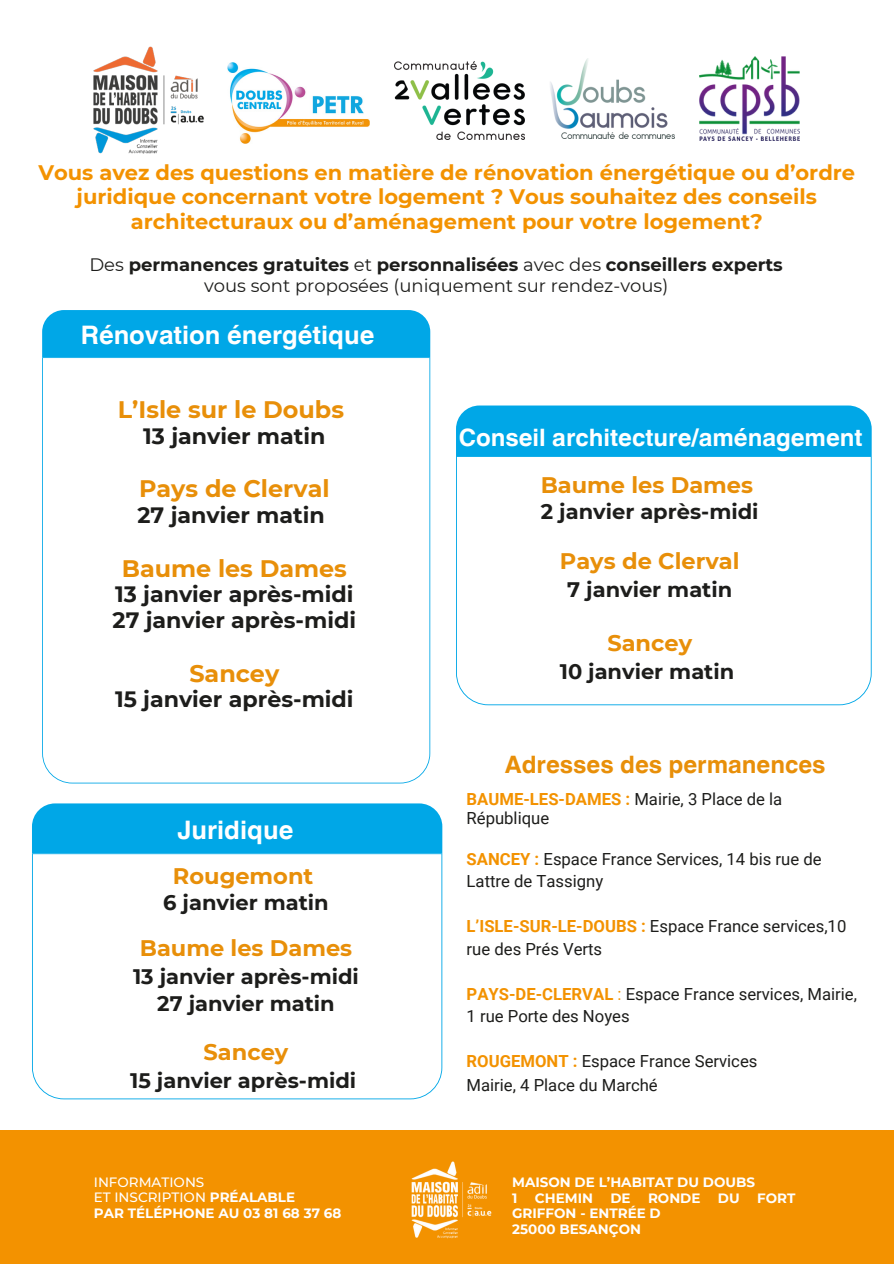
<style>
.page{position:relative;width:894px;height:1264px;background:#fff}
.page>*{position:absolute;margin:0;border:0;box-sizing:border-box;transform-origin:0 0}
.t1{font:700 25.5px "Helvetica World";color:#fff}
.t2{font:700 24px "Helvetica World";color:#fff}
.t3{font:700 24px "Helvetica World";color:#e88f09}
.t4{font:700 23.85px "Montserrat";color:#e88f09}
.t5{font:700 22.5px "Montserrat";color:#e88f09}
.t6{font:700 22.2px/25.5px "Montserrat";color:#1d1d1b}
.t7{font:700 21px/24.8px "Montserrat";color:#f39200;text-align:center}
.t8{font:700 21px/27px "Montserrat";color:#1d1d1b;text-align:center}
.t9{font:18px/21.3px "Montserrat";color:#1d1d1b;text-align:center}
.t10{font:16.65px/22.5px "Roboto";color:#1d1d1b}
.t11{font:700 13.5px "Montserrat";color:#fff}
.t12{font:500 13.5px "Montserrat";color:#fff}
.s1{font-weight:700}
.s2{font-weight:700;color:#f39200}
.s3{color:#f39200}
</style>
<div class="page">
<div style="left:0;top:1129px;width:893px;height:134px;background:#f39200"></div>
<img style="left:93px;top:46px;width:111px;height:108px">
<img style="left:227px;top:62px;width:142px;height:81px">
<img style="left:394px;top:61px;width:131px;height:78px">
<img style="left:550px;top:59px;width:124px;height:79px">
<img style="left:699px;top:57px;width:100px;height:83px">
<div style="left:42px;top:310px;width:388px;height:47px;background:#00a7e7"></div>
<svg style="left:42px;top:357px;width:388px;height:426px"></svg>
<img style="left:411px;top:1161px;width:81px;height:78px">
<div style="left:32px;top:803px;width:410px;height:50px;background:#00a7e7"></div>
<svg style="left:32px;top:853px;width:410px;height:246px"></svg>
<div style="left:456px;top:405px;width:415px;height:51px;background:#00a7e7"></div>
<svg style="left:456px;top:456px;width:415px;height:249px"></svg>
<h3 class="t7" style="left:38px;top:160px;width:818px">Vous avez des questions en matière de rénovation énergétique ou d’ordre juridique concernant votre logement ? Vous souhaitez des conseils architecturaux ou d’aménagement pour votre logement?</h3>
<h1 class="t9" style="left:89px;top:254px;width:694px">Des <span class="s1">permanences gratuites</span> et <span class="s1">personnalisées</span> avec des <span class="s1">conseillers experts </span>vous sont proposées (uniquement sur rendez-vous)</h1>
<h1 class="t1" style="left:81px;top:314px;width:295px">Rénovation énergétique</h1>
<h1 class="t4" style="left:118px;top:395px;width:228px">L’Isle sur le Doubs</h1>
<h1 class="t6" style="left:143px;top:423px;width:184px">13 janvier matin</h1>
<h2 class="t4" style="left:139px;top:474px;width:192px">Pays de Clerval</h2>
<h2 class="t6" style="left:137px;top:502px;width:189px">27 janvier matin</h2>
<h2 class="t4" style="left:122px;top:553px;width:226px">Baume les Dames</h2>
<h2 class="t6" style="left:113px;top:581px;width:245px">13 janvier après-midi<br>27 janvier après-midi</h2>
<h2 class="t4" style="left:189px;top:658px;width:91px">Sancey</h2>
<h2 class="t6" style="left:115px;top:686px;width:240px">15 janvier après-midi</h2>
<h2 class="t1" style="left:177px;top:809px;width:117px">Juridique</h2>
<h1 class="t5" style="left:173px;top:861px;width:142px">Rougemont</h1>
<h1 class="t8" style="left:163px;top:888px;width:167px">6 janvier matin</h1>
<h2 class="t5" style="left:140px;top:933px;width:214px">Baume les Dames</h2>
<h2 class="t8" style="left:133px;top:962px;width:227px">13 janvier après-midi<br>27 janvier matin</h2>
<h2 class="t5" style="left:203px;top:1038px;width:86px">Sancey</h2>
<h2 class="t8" style="left:130px;top:1067px;width:227px">15 janvier après-midi</h2>
<p class="t12" style="left:94px;top:1173px;width:112px">INFORMATIONS</p>
<p class="t12" style="left:94px;top:1189px;width:203px">ET INSCRIPTION <span class="s1">PRÉALABLE</span></p>
<p class="t11" style="left:94px;top:1204px;width:249px">PAR TÉLÉPHONE AU 03 81 68 37 68</p>
<p class="t2" style="left:458px;top:417px;width:405px">Conseil architecture/aménagement</p>
<h2 class="t5" style="left:540px;top:471px;width:214px">Baume les Dames</h2>
<h2 class="t8" style="left:540px;top:498px;width:219px">2 janvier après-midi</h2>
<h2 class="t5" style="left:559px;top:547px;width:181px">Pays de Clerval</h2>
<h2 class="t8" style="left:567px;top:576px;width:166px">7 janvier matin</h2>
<h2 class="t5" style="left:607px;top:629px;width:86px">Sancey</h2>
<h2 class="t8" style="left:559px;top:658px;width:176px">10 janvier matin</h2>
<h1 class="t3" style="left:504px;top:745px;width:322px">Adresses des permanences</h1>
<h3 class="t10" style="left:466px;top:789px;width:317px;line-height:19.2px"><span class="s2">BAUME-LES-DAMES :</span> Mairie, 3 Place de la<br>République</h3>
<h3 class="t10" style="left:466px;top:847px;width:356px"><span class="s2">SANCEY :</span> Espace France Services, 14 bis rue de<br>Lattre de Tassigny</h3>
<h3 class="t10" style="left:466px;top:915px;width:381px"><span class="s2">L’ISLE-SUR-LE-DOUBS :</span> Espace France services,10 rue des Prés Verts</h3>
<h3 class="t10" style="left:466px;top:982px;width:392px"><span class="s2">PAYS-DE-CLERVAL</span> <span class="s3">:</span> Espace France services, Mairie,<br>1 rue Porte des Noyes</h3>
<h3 class="t10" style="left:466px;top:1049px;width:292px;line-height:23.7px"><span class="s2">ROUGEMONT :</span> Espace France Services<br>Mairie, 4 Place du Marché</h3>
<p class="t11" style="left:512px;top:1173px;width:244px">MAISON DE L’HABITAT DU DOUBS</p>
<p class="t11" style="left:512px;top:1189px;width:7px">1</p>
<p class="t11" style="left:534px;top:1189px;width:60px">CHEMIN</p>
<p class="t11" style="left:610px;top:1189px;width:22px">DE</p>
<p class="t11" style="left:648px;top:1189px;width:54px">RONDE</p>
<p class="t11" style="left:717px;top:1189px;width:23px">DU</p>
<p class="t11" style="left:756px;top:1189px;width:40px">FORT</p>
<p class="t11" style="left:512px;top:1205px;width:150px">GRIFFON - ENTRÉE D</p>
<h2 class="t11" style="left:512px;top:1220px;width:130px">25000 BESANÇON</h2>
</div>
